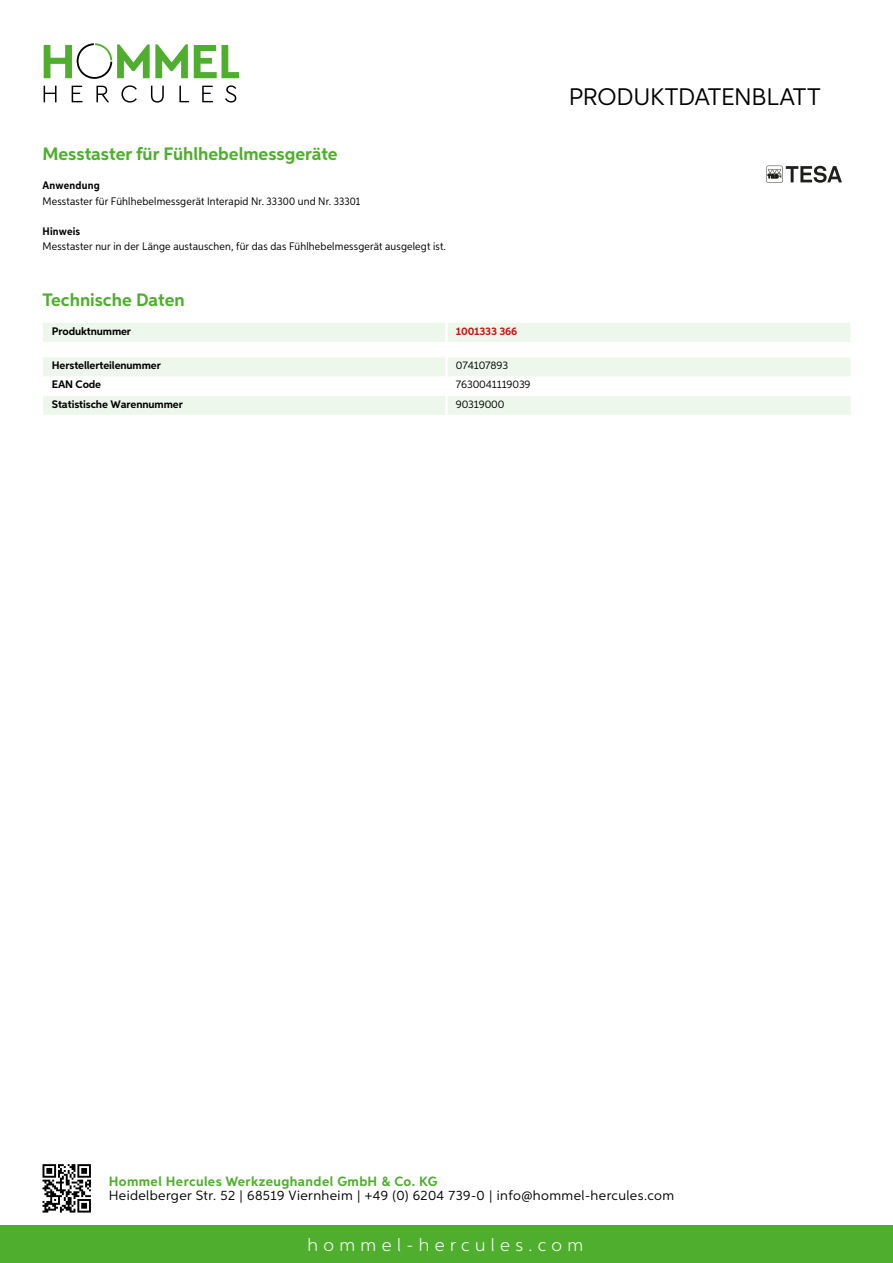
<style>
.page{position:relative;width:893px;height:1263px;background:#fff}
.page>*{position:absolute;margin:0;border:0;box-sizing:border-box;transform-origin:0 0}
.t1{font:24px "Aspira";letter-spacing:-.01em;color:#000}
.t2{font:700 18px "Aspira";color:#50ae2f}
.t3{font:300 18px "Aspira";letter-spacing:.3em;color:#fff}
.t4{font:13.5px "Aspira";letter-spacing:.03em;color:#000}
.t5{font:700 13.5px "Aspira";letter-spacing:.03em;color:#50ae2f}
.t6{font:10.95px "Aspira Nar";letter-spacing:.015em;color:#000}
.t7{font:700 10.95px "Aspira";letter-spacing:-.01em;color:#000}
.t8{font:10.95px "Aspira";letter-spacing:-.01em;color:#000}
.t9{font:700 10.95px "Aspira Nar";letter-spacing:.02em;color:#000}
.t10{font:700 10.95px "Aspira";letter-spacing:-.01em;color:#cd1013}
</style>
<div class="page">
<div style="left:0;top:1226px;width:893px;height:37px;background:#50ae2f"></div>
<svg style="left:43px;top:1164px;width:48px;height:48px"></svg>
<svg style="left:194px;top:45px;width:45px;height:33px"></svg>
<svg style="left:44px;top:43px;width:144px;height:36px"></svg>
<svg style="left:44px;top:86px;width:13px;height:16px"></svg>
<svg style="left:72px;top:86px;width:10px;height:16px"></svg>
<svg style="left:96px;top:86px;width:13px;height:16px"></svg>
<svg style="left:121px;top:85px;width:16px;height:18px"></svg>
<svg style="left:151px;top:86px;width:13px;height:17px"></svg>
<svg style="left:179px;top:86px;width:10px;height:16px"></svg>
<svg style="left:202px;top:86px;width:11px;height:16px"></svg>
<svg style="left:225px;top:85px;width:11px;height:18px"></svg>
<div style="left:43px;top:323px;width:807px;height:19px;background:#eef7eb"></div>
<hr style="left:445px;top:323px;width:3px;height:19px;background:#fff">
<svg style="left:43px;top:357px;width:807px;height:58px"></svg>
<hr style="left:445px;top:396px;width:3px;height:19px;background:#fff">
<svg style="left:766px;top:166px;width:76px;height:17px"></svg>
<h2 class="t2" style="left:43px;top:142px;width:297px">Messtaster für Fühlhebelmessgeräte</h2>
<p class="t9" style="left:43px;top:179px;width:59px">Anwendung</p>
<p class="t6" style="left:43px;top:194px;width:320px">Messtaster für Fühlhebelmessgerät Interapid Nr. 33300 und Nr. 33301</p>
<p class="t9" style="left:43px;top:225px;width:39px">Hinweis</p>
<p class="t6" style="left:43px;top:240px;width:405px">Messtaster nur in der Länge austauschen, für das das Fühlhebelmessgerät ausgelegt ist.</p>
<h2 class="t2" style="left:43px;top:289px;width:144px">Technische Daten</h2>
<p class="t7" style="left:52px;top:324px;width:81px">Produktnummer</p>
<p class="t10" style="left:456px;top:324px;width:63px">1001333 366</p>
<p class="t7" style="left:52px;top:359px;width:111px">Herstellerteilenummer</p>
<p class="t8" style="left:456px;top:359px;width:54px">074107893</p>
<p class="t7" style="left:52px;top:378px;width:51px">EAN Code</p>
<p class="t8" style="left:456px;top:378px;width:76px">7630041119039</p>
<p class="t7" style="left:52px;top:397px;width:132px">Statistische Warennummer</p>
<p class="t8" style="left:456px;top:397px;width:50px">90319000</p>
<h1 class="t1" style="left:569px;top:82px;width:253px">Produktdatenblatt</h1>
<p class="t5" style="left:109px;top:1172px;width:330px">Hommel Hercules Werkzeughandel GmbH &amp; Co. KG</p>
<p class="t4" style="left:109px;top:1187px;width:567px">Heidelberger Str. 52 | 68519 Viernheim | +49 (0) 6204 739-0 | info@hommel-hercules.com</p>
<h2 class="t3" style="left:307px;top:1234px;width:277px">hommel-hercules.com</h2>
</div>
